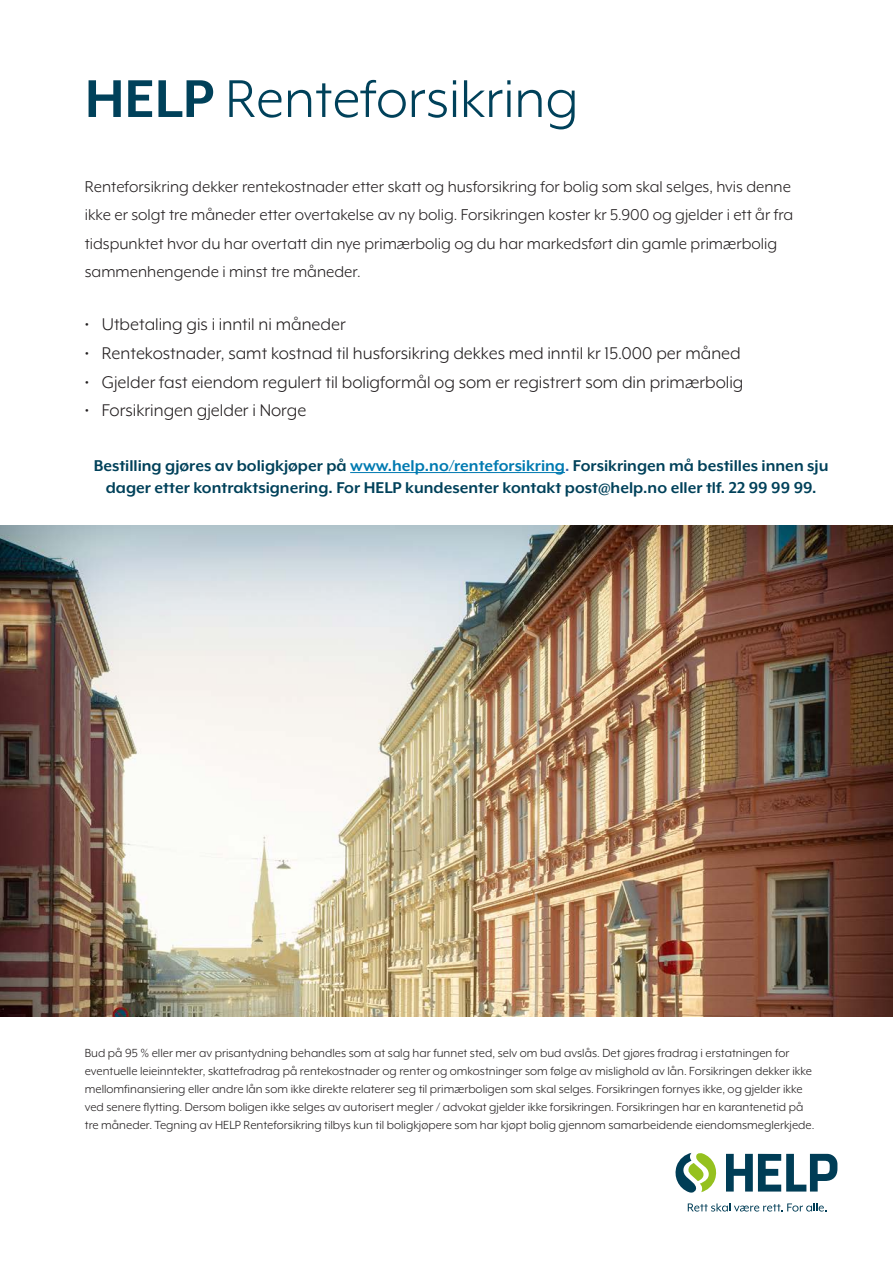
<style>
.page{position:relative;width:893px;height:1263px;background:#fff}
.page>*{position:absolute;margin:0;border:0;box-sizing:border-box;transform-origin:0 0}
.t1{font:61.05px "Mr Eaves XL Mod OT";color:#00415a}
.t2{font:19.5px "Mr Eaves XL Mod OT";color:#231f20}
.t3{font:18px/28.5px "Mr Eaves XL Mod OT";color:#231f20}
.t4{font:700 18px/22.5px "Mr Eaves XL Mod OT";color:#00415a;text-align:center}
.t5{font:13.5px/18px "Mr Eaves XL Mod OT";color:#231f20}
.s1{font-weight:700}
.s2{color:#007ab1}
.s3{color:#3362ae}
</style>
<div class="page">
<img style="left:0;top:525px;width:893px;height:492px">
<svg style="left:675px;top:1152px;width:42px;height:41px"></svg>
<svg style="left:726px;top:1154px;width:111px;height:37px"></svg>
<svg style="left:688px;top:1203px;width:138px;height:8px"></svg>
<hr style="left:350px;top:472px;width:215px;height:1px;background:#007ab1">
<h1 class="t1" style="left:85px;top:75px;width:495px"><span class="s1">HELP</span> Renteforsikring</h1>
<p class="t3" style="left:85px;top:173px;width:710px">Renteforsikring dekker rentekostnader etter skatt og husforsikring for bolig som skal selges, hvis denne ikke er solgt tre måneder etter overtakelse av ny bolig. Forsikringen koster kr 5.900 og gjelder i ett år fra tidspunktet hvor du har overtatt din nye primærbolig og du har markedsført din gamle primærbolig sammenhengende i minst tre måneder.</p>
<h2 class="t2" style="left:85px;top:317px;width:263px">• Utbetaling gis i inntil ni måneder</h2>
<h2 class="t2" style="left:85px;top:346px;width:657px">• Rentekostnader, samt kostnad til husforsikring dekkes med inntil kr 15.000 per måned</h2>
<h2 class="t2" style="left:85px;top:374px;width:660px">• Gjelder fast eiendom regulert til boligformål og som er registrert som din primærbolig</h2>
<h2 class="t2" style="left:85px;top:403px;width:223px">• Forsikringen gjelder i Norge</h2>
<h3 class="t4" style="left:94px;top:455px;width:736px">Bestilling gjøres av boligkjøper på <span class="s2">www.help.no/renteforsikring</span><span class="s3">.</span> Forsikringen må bestilles innen sju dager etter kontraktsignering. For HELP kundesenter kontakt post@help.no eller tlf. 22 99 99 99.</h3>
<p class="t5" style="left:85px;top:1045px;width:731px">Bud på 95 % eller mer av prisantydning behandles som at salg har funnet sted, selv om bud avslås. Det gjøres fradrag i erstatningen for eventuelle leieinntekter, skattefradrag på rentekostnader og renter og omkostninger som følge av mislighold av lån. Forsikringen dekker ikke mellomfinansiering eller andre lån som ikke direkte relaterer seg til primærboligen som skal selges. Forsikringen fornyes ikke, og gjelder ikke ved senere flytting. Dersom boligen ikke selges av autorisert megler / advokat gjelder ikke forsikringen. Forsikringen har en karantenetid på tre måneder. Tegning av HELP Renteforsikring tilbys kun til boligkjøpere som har kjøpt bolig gjennom samarbeidende eiendomsmeglerkjede.</p>
</div>
